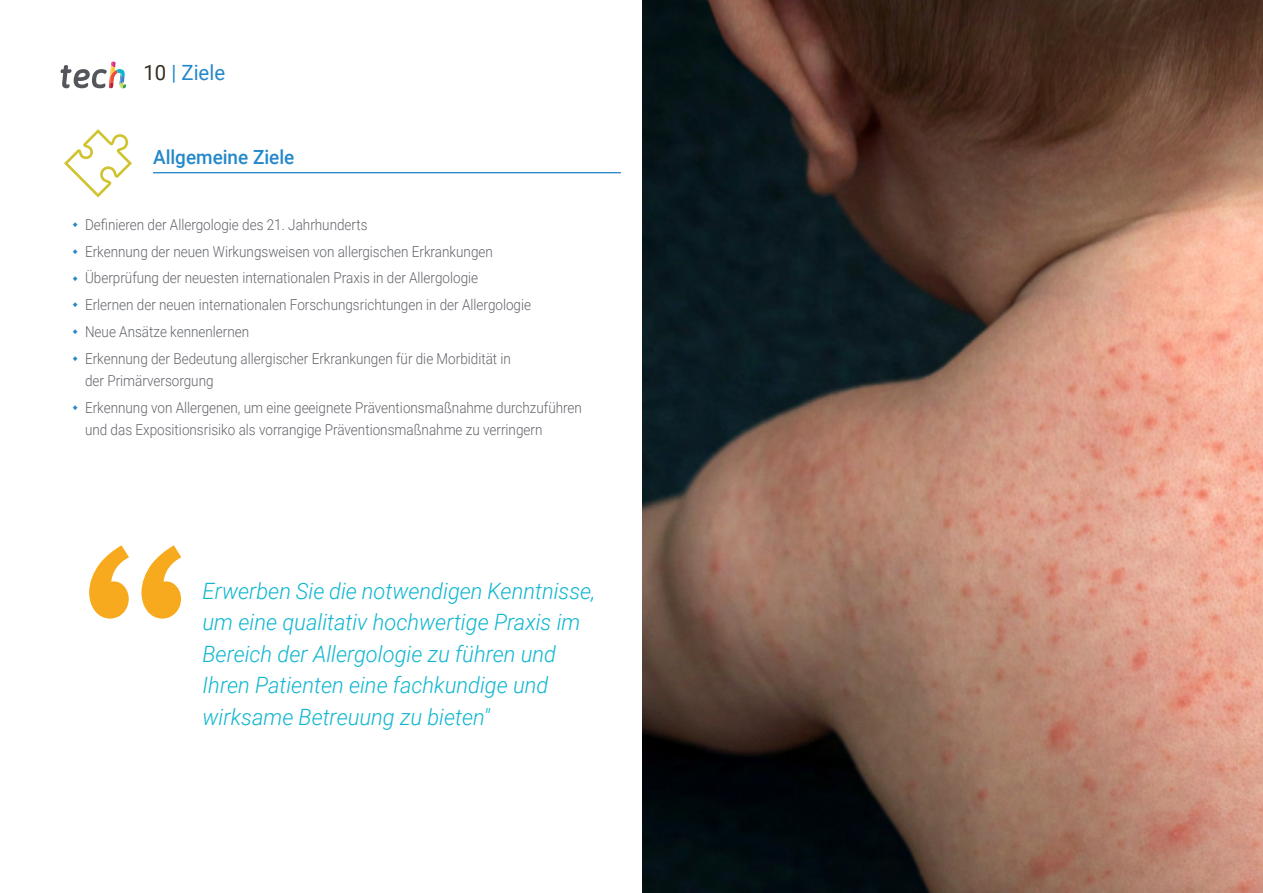
<style>
.page{position:relative;width:1263px;height:893px;background:#fff}
.page>*{position:absolute;margin:0;border:0;box-sizing:border-box;transform-origin:0 0}
.t1{font:italic 300 22.5px/31.5px "Roboto";color:#0fb6cf}
.t2{font:21px "Roboto";color:#2488c9}
.t3{font:500 19.5px "Roboto";color:#2488c9}
.t4{font:300 15px/26.7px "Roboto";color:#61646a;scale:.9 1}
.s1{color:#312e20}
</style>
<div class="page">
<img style="left:642px;top:0;width:621px;height:893px">
<hr style="left:153px;top:172px;width:468px;height:1px;background:#2488c9">
<svg style="left:64px;top:129px;width:68px;height:68px"></svg>
<svg style="left:61px;top:62px;width:65px;height:27px"></svg>
<svg style="left:89px;top:545px;width:92px;height:74px"></svg>
<h2 class="t2" style="left:144px;top:57px;width:83px"><span class="s1">10</span> | Ziele</h2>
<h3 class="t3" style="left:153px;top:144px;width:143px">Allgemeine Ziele</h3>
<p class="t4" style="left:85px;top:211px;width:497px">Definieren der Allergologie des 21. Jahrhunderts<br>Erkennung der neuen Wirkungsweisen von allergischen Erkrankungen Überprüfung der neuesten internationalen Praxis in der Allergologie<br>Erlernen der neuen internationalen Forschungsrichtungen in der Allergologie Neue Ansätze kennenlernen<br>Erkennung der Bedeutung allergischer Erkrankungen für die Morbidität in</p>
<p class="t4" style="left:85px;top:367px;width:554px">der Primärversorgung<br>Erkennung von Allergenen, um eine geeignete Präventionsmaßnahme durchzuführen</p>
<p class="t4" style="left:85px;top:416px;width:510px">und das Expositionsrisiko als vorrangige Präventionsmaßnahme zu verringern</p>
<h1 class="t1" style="left:203px;top:574px;width:394px">Erwerben Sie die notwendigen Kenntnisse, um eine qualitativ hochwertige Praxis im Bereich der Allergologie zu führen und Ihren Patienten eine fachkundige und wirksame Betreuung zu bieten"</h1>
</div>
